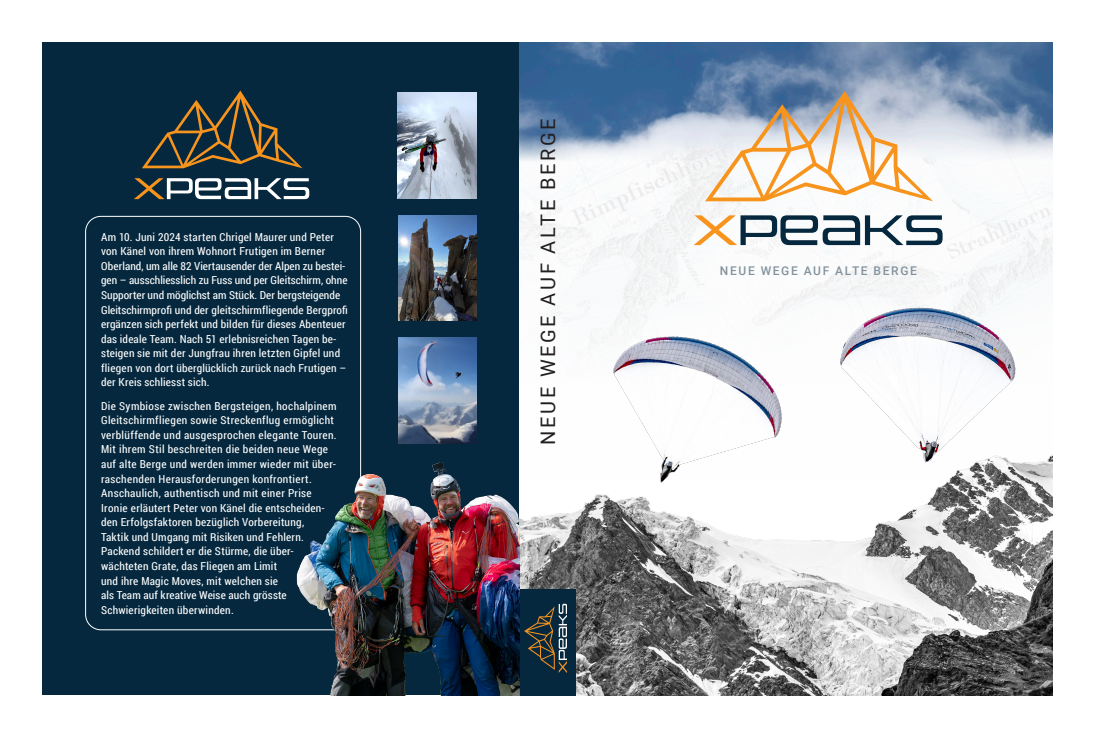
<style>
.page{position:relative;width:1095px;height:738px;background:#fff}
.page>*{position:absolute;margin:0;border:0;box-sizing:border-box;transform-origin:0 0}
.t1{font:20px "Roboto";letter-spacing:.135em;color:#231f20}
.t2{font:500 12px "Roboto";letter-spacing:.14em;color:#82939f}
.t3{font:11px/14.6px "Roboto Condensed";letter-spacing:.02em;color:#fff}
</style>
<div class="page">
<div style="left:43px;top:43px;width:476px;height:651px;background:#05283e"></div>
<img style="left:575px;top:486px;width:477px;height:208px">
<img style="left:397px;top:93px;width:79px;height:105px">
<img style="left:398px;top:216px;width:78px;height:104px">
<img style="left:398px;top:338px;width:78px;height:105px">
<svg style="left:134px;top:178px;width:175px;height:21px"></svg>
<svg style="left:142px;top:90px;width:160px;height:78px"></svg>
<svg style="left:519px;top:512px;width:56px;height:76px;background:#a5a4a5"></svg>
<div style="left:517px;top:588px;width:58px;height:106px;background:#05283e"></div>
<svg style="left:524px;top:603px;width:43px;height:69px"></svg>
<img style="left:584px;top:479px;width:225px;height:24px">
<img style="left:519px;top:43px;width:533px;height:436px">
<svg style="left:693px;top:215px;width:249px;height:30px"></svg>
<svg style="left:704px;top:91px;width:228px;height:110px"></svg>
<img style="left:269px;top:462px;width:250px;height:232px">
<p class="t3" style="left:101px;top:229px;width:248px">Am 10. Juni 2024 starten Chrigel Maurer und Peter von Känel von ihrem Wohnort Frutigen im Berner Oberland, um alle 82 Viertausender der Alpen zu bestei&shy;gen – ausschliesslich zu Fuss und per Gleitschirm, ohne Supporter und möglichst am Stück. Der bergsteigende Gleitschirmprofi und der gleitschirmfliegende Bergprofi ergänzen sich perfekt und bilden für dieses Abenteuer das ideale Team. Nach 51 erlebnisreichen Tagen be&shy;steigen sie mit der Jungfrau ihren letzten Gipfel und fliegen von dort überglücklich zurück nach Frutigen – der Kreis schliesst sich.</p>
<p class="t3" style="left:101px;top:398px;width:237px">Die Symbiose zwischen Bergsteigen, hochalpinem Gleitschirmfliegen sowie Streckenflug ermöglicht verblüffende und ausgesprochen elegante Touren.<br>Mit ihrem Stil beschreiten die beiden neue Wege auf alte Berge und werden immer wieder mit über&shy;raschenden Herausforderungen konfrontiert.<br>Anschaulich, authentisch und mit einer Prise Ironie erläutert Peter von Känel die entscheiden&shy;den Erfolgsfaktoren bezüglich Vorbereitung,<br>Taktik und Umgang mit Risiken und Fehlern.<br>Packend schildert er die Stürme, die über&shy;wächteten Grate, das Fliegen am Limit<br>und ihre Magic Moves, mit welchen sie<br>als Team auf kreative Weise auch grösste Schwierigkeiten überwinden.</p>
<h1 class="t1" style="left:533px;top:444px;width:328px;rotate:-90deg">NEUE WEGE AUF ALTE BERGE</h1>
<p class="t2" style="left:719px;top:262px;width:198px">NEUE WEGE AUF ALTE BERGE</p>
</div>
